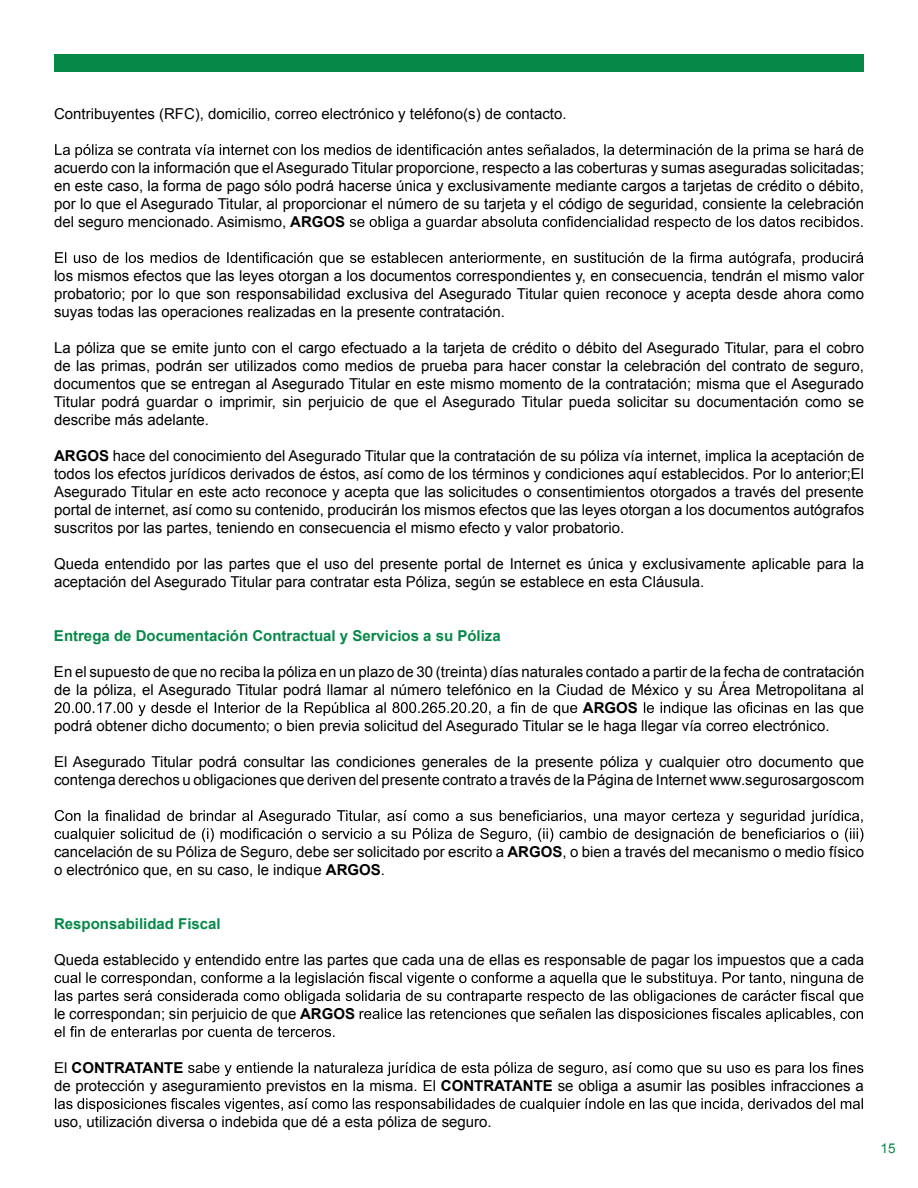
<style>
.page{position:relative;width:918px;height:1188px;background:#fff}
.page>*{position:absolute;margin:0;border:0;box-sizing:border-box;transform-origin:0 0}
.t1{font:15px/18px "Arial";color:#000}
.t2{font:700 15px "Arial";color:#068948}
.t3{font:700 15px "Arial";color:#000}
.t4{font:13.5px "Arial";color:#068948}
.s1{font-weight:700}
</style>
<div class="page">
<div style="left:54px;top:54px;width:810px;height:17px;background:#068948"></div>
<svg style="left:55px;top:144px;width:808px;height:14px"></svg>
<svg style="left:350px;top:216px;width:513px;height:14px"></svg>
<svg style="left:55px;top:252px;width:808px;height:14px"></svg>
<svg style="left:54px;top:702px;width:523px;height:14px"></svg>
<svg style="left:644px;top:702px;width:219px;height:14px"></svg>
<svg style="left:55px;top:810px;width:808px;height:32px"></svg>
<svg style="left:55px;top:972px;width:808px;height:68px"></svg>
<svg style="left:188px;top:1062px;width:675px;height:14px"></svg>
<svg style="left:55px;top:1098px;width:808px;height:14px"></svg>
<p class="t1" style="left:54px;top:105px;width:514px">Contribuyentes (RFC), domicilio, correo electrónico y teléfono(s) de contacto.</p>
<p class="t1" style="left:54px;top:159px;width:812px;text-align:justify">acuerdo con la información que elAsegurado Titular proporcione, respecto a las coberturas y sumas aseguradas solicitadas; en este caso, la forma de pago sólo podrá hacerse única y exclusivamente mediante cargos a tarjetas de crédito o débito, por lo que el Asegurado Titular, al proporcionar el número de su tarjeta y el código de seguridad, consiente la celebración del seguro mencionado. Asimismo, <span class="s1">ARGOS</span></p>
<p class="t1" style="left:54px;top:267px;width:812px;text-align:justify">los mismos efectos que las leyes otorgan a los documentos correspondientes y, en consecuencia, tendrán el mismo valor probatorio; por lo que son responsabilidad exclusiva del Asegurado Titular quien reconoce y acepta desde ahora como suyas todas las operaciones realizadas en la presente contratación.</p>
<p class="t1" style="left:54px;top:339px;width:812px;text-align:justify">La póliza que se emite junto con el cargo efectuado a la tarjeta de crédito o débito del Asegurado Titular, para el cobro de las primas, podrán ser utilizados como medios de prueba para hacer constar la celebración del contrato de seguro, documentos que se entregan al Asegurado Titular en este mismo momento de la contratación; misma que el Asegurado Titular podrá guardar o imprimir, sin perjuicio de que el Asegurado Titular pueda solicitar su documentación como se describe más adelante.</p>
<p class="t1" style="left:54px;top:447px;width:812px;text-align:justify"><span class="s1">ARGOS</span> hace del conocimiento del Asegurado Titular que la contratación de su póliza vía internet, implica la aceptación de todos los efectos jurídicos derivados de éstos, así como de los términos y condiciones aquí establecidos. Por lo anterior;El Asegurado Titular en este acto reconoce y acepta que las solicitudes o consentimientos otorgados a través del presente portal de internet, así como su contenido, producirán los mismos efectos que las leyes otorgan a los documentos autógrafos suscritos por las partes, teniendo en consecuencia el mismo efecto y valor probatorio.</p>
<p class="t1" style="left:54px;top:555px;width:812px">Queda entendido por las partes que el uso del presente portal de Internet es única y exclusivamente aplicable para la aceptación del Asegurado Titular para contratar esta Póliza, según se establece en esta Cláusula.</p>
<p class="t2" style="left:54px;top:626px;width:448px">Entrega de Documentación Contractual y Servicios a su Póliza</p>
<p class="t1" style="left:54px;top:663px;width:812px">En el supuesto de que no reciba la póliza en un plazo de 30 (treinta) días naturales contado a partir de la fecha de contratación de la póliza, el Asegurado Titular podrá llamar al número telefónico en la Ciudad de México y su Área Metropolitana al</p>
<p class="t3" style="left:583px;top:698px;width:57px">ARGOS</p>
<p class="t1" style="left:54px;top:717px;width:777px">podrá obtener dicho documento; o bien previa solicitud del Asegurado Titular se le haga llegar vía correo electrónico.</p>
<p class="t1" style="left:54px;top:753px;width:812px">El Asegurado Titular podrá consultar las condiciones generales de la presente póliza y cualquier otro documento que contenga derechos u obligaciones que deriven del presente contrato a través de la Página de Internet www.segurosargoscom</p>
<p class="t1" style="left:54px;top:843px;width:812px">cancelación de su Póliza de Seguro, debe ser solicitado por escrito a <span class="s1">ARGOS</span>, o bien a través del mecanismo o medio físico o electrónico que, en su caso, le indique <span class="s1">ARGOS</span>.</p>
<p class="t2" style="left:54px;top:914px;width:168px">Responsabilidad Fiscal</p>
<p class="t1" style="left:54px;top:951px;width:812px">Queda establecido y entendido entre las partes que cada una de ellas es responsable de pagar los impuestos que a cada</p>
<p class="t1" style="left:54px;top:1005px;width:303px">le correspondan; sin perjuicio de que <span class="s1">ARGOS</span></p>
<p class="t1" style="left:54px;top:1059px;width:811px">El <span class="s1">CONTRATANTE<br></span>de protección y aseguramiento previstos en la misma. El <span class="s1">CONTRATANTE</span> se obliga a asumir las posibles infracciones a</p>
<p class="t1" style="left:54px;top:1113px;width:439px">uso, utilización diversa o indebida que dé a esta póliza de seguro.</p>
<p class="t4" style="left:881px;top:1140px;width:17px">15</p>
</div>
